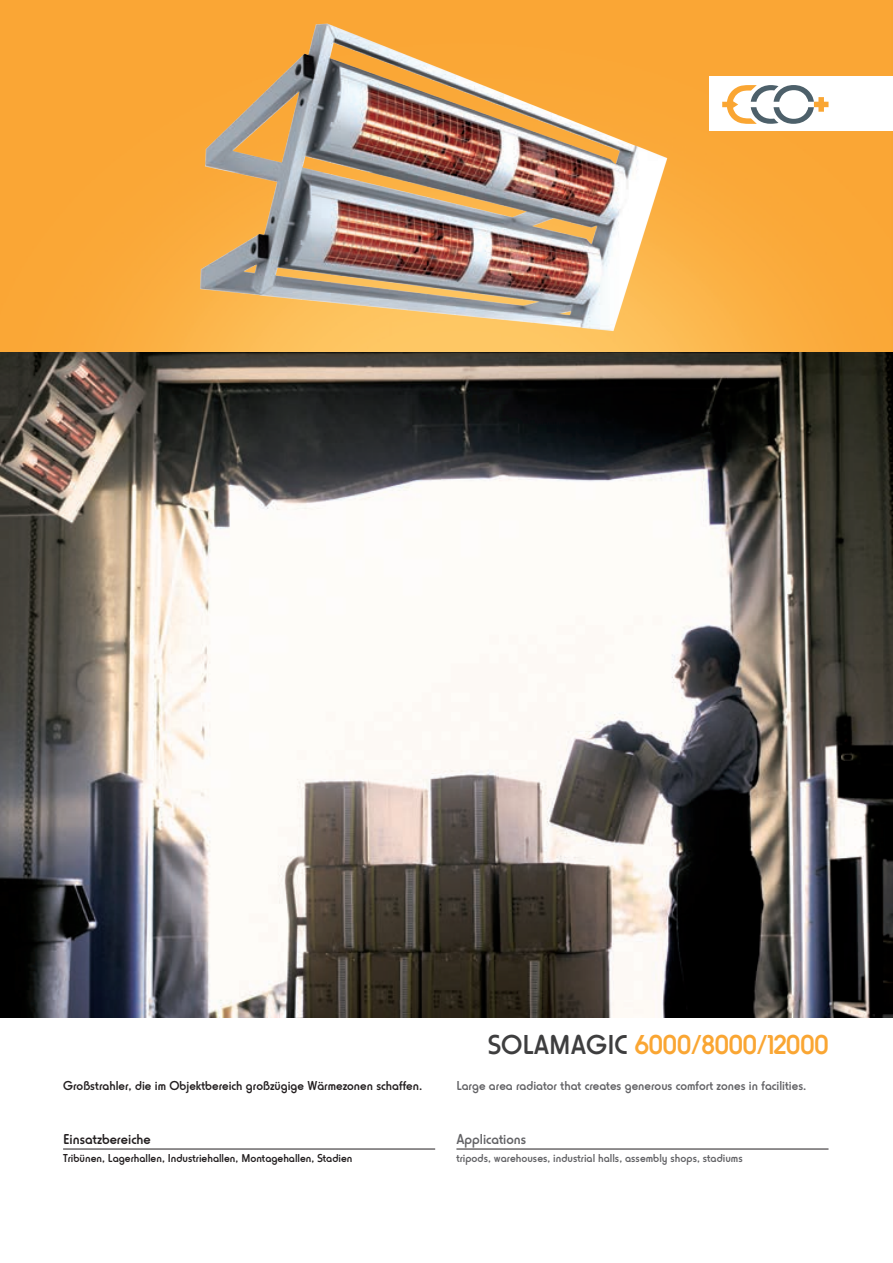
<style>
.page{position:relative;width:893px;height:1263px;background:#fff}
.page>*{position:absolute;margin:0;border:0;box-sizing:border-box;transform-origin:0 0}
.t1{font:28.5px "Horatio LT Medium";color:#faa633}
.t2{font:15px "Horatio LT Medium";color:#231f20}
.t3{font:15px "Horatio LT Medium";color:#636366}
.t4{font:13.5px "Horatio LT Medium";color:#636366}
.t5{font:13.5px "Horatio LT Medium";color:#231f20}
.t6{font:12px "Horatio LT Medium";color:#231f20}
.t7{font:12px "Horatio LT Medium";color:#636366}
.s1{color:#3e3e3f}
</style>
<div class="page">
<img style="left:0;top:352px;width:893px;height:666px">
<img style="left:0;top:0;width:893px;height:352px">
<img style="left:63px;top:4px;width:627px;height:348px">
<hr style="left:63px;top:1149px;width:372px;height:1px;background:#231f20">
<hr style="left:456px;top:1149px;width:372px;height:1px;background:#231f20">
<div style="left:709px;top:77px;width:184px;height:54px;background:#fff"></div>
<svg style="left:722px;top:85px;width:106px;height:39px"></svg>
<p class="t5" style="left:63px;top:1078px;width:361px">Großstrahler, die im Objektbereich großzügige Wärmezonen schaffen.</p>
<p class="t2" style="left:63px;top:1130px;width:89px">Einsatzbereiche</p>
<p class="t6" style="left:63px;top:1151px;width:291px">Tribünen, Lagerhallen, Industriehallen, Montagehallen, Stadien</p>
<h1 class="t1" style="left:488px;top:1028px;width:342px"><span class="s1">SOLAMAGIC</span> 6000/8000/12000</h1>
<p class="t4" style="left:456px;top:1078px;width:351px">Large area radiator that creates generous comfort zones in facilities.</p>
<p class="t3" style="left:456px;top:1130px;width:71px">Applications</p>
<p class="t7" style="left:456px;top:1151px;width:288px">tripods, warehouses, industrial halls, assembly shops, stadiums</p>
</div>
